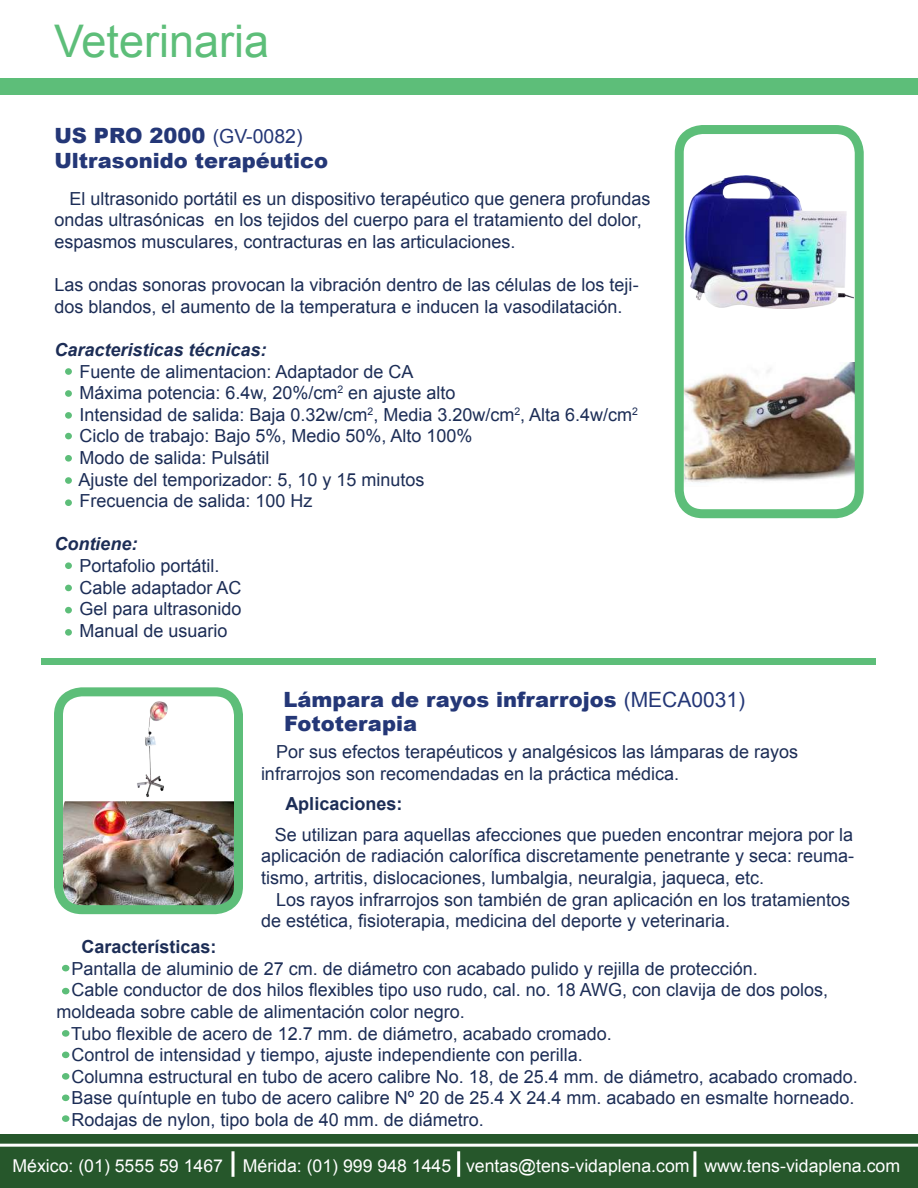
<style>
.page{position:relative;width:918px;height:1188px;background:#fff}
.page>*{position:absolute;margin:0;border:0;box-sizing:border-box;transform-origin:0 0}
.t1{font:45px "Arial";color:#5dbe79}
.t2{font:900 21px "Arial";color:#243777}
.t3{font:18px/21.6px "Arial";color:#1c2d56}
.t4{font:italic 700 18px "Arial";color:#1c2d56}
.t5{font:700 18px "Arial";color:#1c2d56}
.t6{font:17.7px "Arial";color:#fff}
.s1{font-weight:400;font-size:19.5px}
.s2{font-weight:400}
</style>
<div class="page">
<div style="left:0;top:78px;width:918px;height:16px;background:#5dbe79"></div>
<div style="left:0;top:1134px;width:918px;height:54px;background:#26572b"></div>
<hr style="left:232px;top:1151px;width:3px;height:26px;background:#fff">
<hr style="left:457px;top:1151px;width:3px;height:26px;background:#fff">
<hr style="left:693px;top:1151px;width:3px;height:26px;background:#fff">
<hr style="left:0;top:1144px;width:918px;height:3px;background:#fff">
<img style="left:685px;top:362px;width:169px;height:121px">
<img style="left:64px;top:801px;width:169px;height:103px">
<div style="left:675px;top:125px;width:189px;height:393px;border:9px solid #5dbe79;border-radius:23px"></div>
<div style="left:65px;top:390px;width:7px;height:7px;background:#5dbe79;border-radius:50%"></div>
<div style="left:65px;top:368px;width:7px;height:7px;background:#5dbe79;border-radius:50%"></div>
<div style="left:65px;top:455px;width:7px;height:7px;background:#5dbe79;border-radius:50%"></div>
<div style="left:65px;top:585px;width:7px;height:6px;background:#5dbe79;border-radius:50%"></div>
<div style="left:65px;top:499px;width:7px;height:7px;background:#5dbe79;border-radius:50%"></div>
<div style="left:65px;top:629px;width:7px;height:7px;background:#5dbe79;border-radius:50%"></div>
<div style="left:65px;top:433px;width:7px;height:6px;background:#5dbe79;border-radius:50%"></div>
<div style="left:65px;top:562px;width:7px;height:7px;background:#5dbe79;border-radius:50%"></div>
<div style="left:65px;top:477px;width:7px;height:7px;background:#5dbe79;border-radius:50%"></div>
<div style="left:65px;top:607px;width:7px;height:6px;background:#5dbe79;border-radius:50%"></div>
<div style="left:65px;top:412px;width:7px;height:7px;background:#5dbe79;border-radius:50%"></div>
<div style="left:42px;top:659px;width:834px;height:6px;background:#5dbe79"></div>
<div style="left:54px;top:687px;width:189px;height:227px;border:9px solid #5dbe79;border-radius:23px"></div>
<div style="left:62px;top:1073px;width:7px;height:7px;background:#5dbe79;border-radius:50%"></div>
<div style="left:62px;top:1030px;width:7px;height:7px;background:#5dbe79;border-radius:50%"></div>
<div style="left:62px;top:1115px;width:7px;height:7px;background:#5dbe79;border-radius:50%"></div>
<div style="left:62px;top:1052px;width:7px;height:6px;background:#5dbe79;border-radius:50%"></div>
<div style="left:62px;top:1095px;width:7px;height:6px;background:#5dbe79;border-radius:50%"></div>
<div style="left:62px;top:965px;width:7px;height:6px;background:#5dbe79;border-radius:50%"></div>
<div style="left:62px;top:988px;width:7px;height:6px;background:#5dbe79;border-radius:50%"></div>
<img style="left:685px;top:176px;width:169px;height:132px">
<img style="left:137px;top:701px;width:31px;height:96px">
<h1 class="t1" style="left:54px;top:12px;width:217px">Veterinaria</h1>
<p class="t2" style="left:54px;top:120px;width:250px">US PRO 2000 <span class="s1">(GV-0082)</span></p>
<p class="t2" style="left:54px;top:145px;width:275px">Ultrasonido terapéutico</p>
<p class="t3" style="left:54px;top:188px;width:598px;text-indent:15px">El ultrasonido portátil es un dispositivo terapéutico que genera profundas ondas ultrasónicas en los tejidos del cuerpo para el tratamiento del dolor, espasmos musculares, contracturas en las articulaciones.</p>
<p class="t3" style="left:54px;top:274px;width:586px">Las ondas sonoras provocan la vibración dentro de las células de los teji&shy;dos blandos, el aumento de la temperatura e inducen la vasodilatación.</p>
<p class="t4" style="left:54px;top:338px;width:214px">Caracteristicas técnicas:</p>
<p class="t3" style="left:78px;top:361px;width:561px">Fuente de alimentacion: Adaptador de CA<br>Máxima potencia: 6.4w, 20%/cm<sup>2</sup> en ajuste alto<br>Intensidad de salida: Baja 0.32w/cm<sup>2</sup>, Media 3.20w/cm<sup>2</sup>, Alta 6.4w/cm<sup>2<br></sup>Ciclo de trabajo: Bajo 5%, Medio 50%, Alto 100%<br>Modo de salida: Pulsátil<br>Ajuste del temporizador: 5, 10 y 15 minutos<br>Frecuencia de salida: 100 Hz</p>
<p class="t4" style="left:54px;top:532px;width:84px">Contiene:</p>
<p class="t3" style="left:79px;top:555px;width:164px">Portafolio portátil.<br>Cable adaptador AC<br>Gel para ultrasonido<br>Manual de usuario</p>
<p class="t2" style="left:284px;top:684px;width:463px">Lámpara de rayos infrarrojos <span class="s2">(MECA0031)</span></p>
<p class="t3" style="left:261px;top:741px;width:539px;text-indent:15px">Por sus efectos terapéuticos y analgésicos las lámparas de rayos infrarrojos son recomendadas en la práctica médica.</p>
<p class="t5" style="left:285px;top:792px;width:119px">Aplicaciones:</p>
<p class="t3" style="left:261px;top:824px;width:595px;text-align:justify;text-indent:14px">Se utilizan para aquellas afecciones que pueden encontrar mejora por la aplicación de radiación calorífica discretamente penetrante y seca: reuma&shy;tismo, artritis, dislocaciones, lumbalgia, neuralgia, jaqueca, etc.</p>
<p class="t3" style="left:261px;top:889px;width:591px;text-indent:15px">Los rayos infrarrojos son también de gran aplicación en los tratamientos de estética, fisioterapia, medicina del deporte y veterinaria.</p>
<p class="t2" style="left:284px;top:708px;width:134px">Fototerapia</p>
<p class="t5" style="left:82px;top:935px;width:137px">Características:</p>
<p class="t3" style="left:72px;top:958px;width:688px">Pantalla de aluminio de 27 cm. de diámetro con acabado pulido y rejilla de protección.</p>
<p class="t3" style="left:72px;top:979px;width:758px">Cable conductor de dos hilos flexibles tipo uso rudo, cal. no. 18 AWG, con clavija de dos polos,</p>
<p class="t3" style="left:57px;top:1001px;width:410px">moldeada sobre cable de alimentación color negro.</p>
<p class="t3" style="left:71px;top:1023px;width:542px">Tubo flexible de acero de 12.7 mm. de diámetro, acabado cromado.</p>
<p class="t3" style="left:72px;top:1044px;width:513px">Control de intensidad y tiempo, ajuste independiente con perilla.</p>
<p class="t3" style="left:72px;top:1066px;width:788px">Columna estructural en tubo de acero calibre No. 18, de 25.4 mm. de diámetro, acabado cromado.</p>
<p class="t3" style="left:72px;top:1087px;width:785px">Base quíntuple en tubo de acero calibre Nº 20 de 25.4 X 24.4 mm. acabado en esmalte horneado.</p>
<p class="t3" style="left:72px;top:1109px;width:414px">Rodajas de nylon, tipo bola de 40 mm. de diámetro.</p>
<p class="t6" style="left:13px;top:1155px;width:889px">México: (01) 5555 59 1467 Mérida: (01) 999 948 1445 ventas@tens-vidaplena.com www.tens-vidaplena.com</p>
</div>
